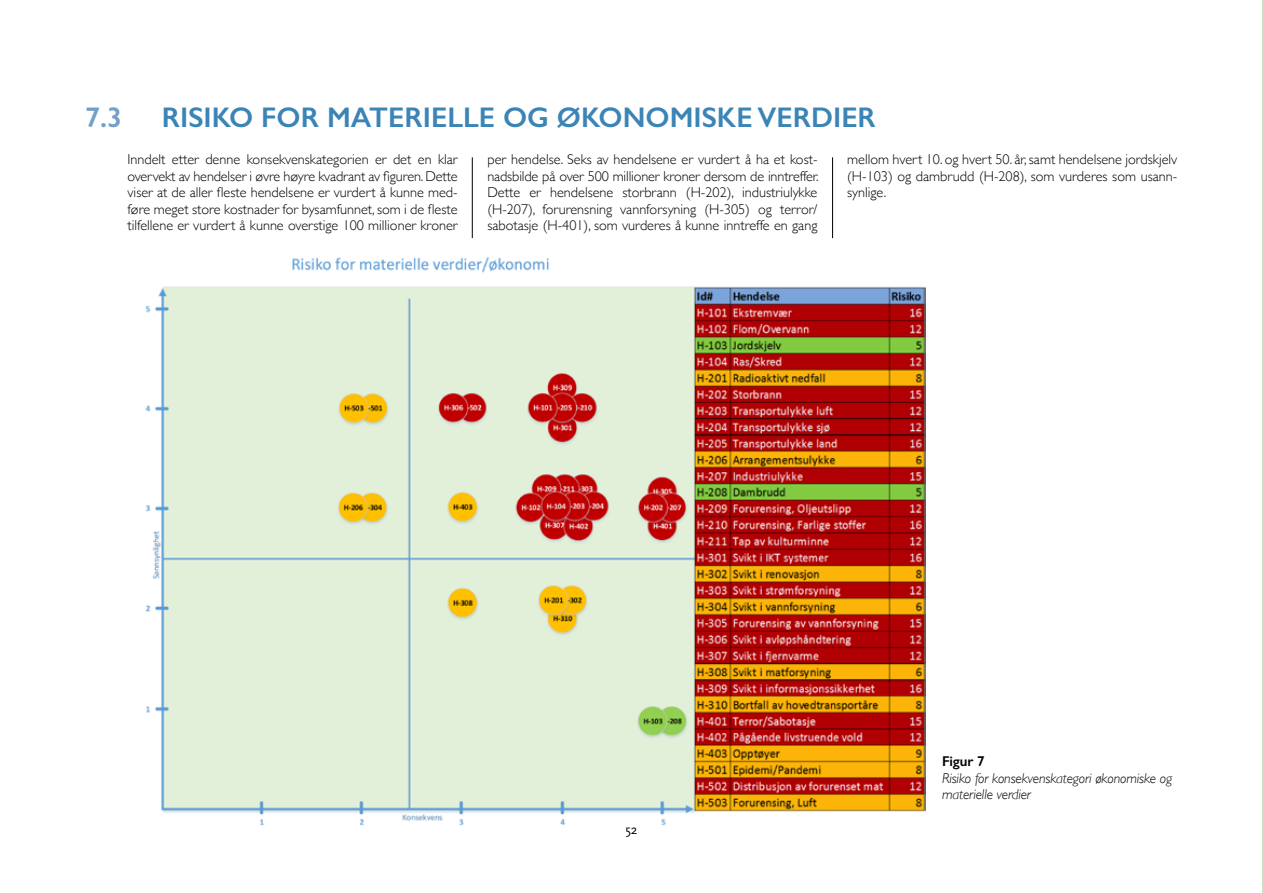
<style>
.page{position:relative;width:1263px;height:893px;background:#fff}
.page>*{position:absolute;margin:0;border:0;box-sizing:border-box;transform-origin:0 0}
.t1{font:600 28.5px "Gill Sans";color:#3a84b6}
.t2{font:600 28.5px "Gill Sans";color:#73a0c7}
.t3{font:300 14.25px/16.5px "Gill Sans";color:#000;text-align:justify}
.t4{font:italic 300 14.25px/16.5px "Gill Sans";letter-spacing:-.01em;color:#000}
.t5{font:600 14.25px "Gill Sans";letter-spacing:-.01em;color:#000}
.t6{font:13.5px "Scala Sans";color:#000}
</style>
<div class="page">
<hr style="left:472px;top:157px;width:1px;height:81px;background:#000">
<hr style="left:832px;top:157px;width:1px;height:81px;background:#000">
<hr style="left:1262px;top:0;width:1px;height:893px;background:#4c8b2b">
<img style="left:145px;top:257px;width:781px;height:569px">
<h1 class="t2" style="left:85px;top:100px;width:39px">7.3</h1>
<h1 class="t1" style="left:162px;top:100px;width:716px">RISIKO FOR MATERIELLE OG ØKONOMISKE VERDIER</h1>
<p class="t3" style="left:128px;top:151px;width:332px">Inndelt etter denne konsekvenskategorien er det en klar overvekt av hendelser i øvre høyre kvadrant av figuren. Dette viser at de aller fleste hendelsene er vurdert å kunne med&shy;føre meget store kostnader for bysamfunnet, som i de fleste tilfellene er vurdert å kunne overstige 100 millioner kroner</p>
<p class="t3" style="left:487px;top:151px;width:333px">per hendelse. Seks av hendelsene er vurdert å ha et kost&shy;nadsbilde på over 500 millioner kroner dersom de inntreffer.<br>Dette er hendelsene storbrann (H-202), industriulykke (H-207), forurensning vannforsyning (H-305) og terror/ sabotasje (H-401), som vurderes å kunne inntreffe en gang</p>
<p class="t3" style="left:847px;top:151px;width:332px">mellom hvert 10. og hvert 50. år, samt hendelsene jordskjelv (H-103) og dambrudd (H-208), som vurderes som usann&shy;synlige.</p>
<p class="t6" style="left:625px;top:822px;width:14px">52</p>
<p class="t5" style="left:942px;top:753px;width:44px">Figur 7</p>
<p class="t4" style="left:942px;top:770px;width:232px">Risiko for konsekvenskategori økonomiske og materielle verdier</p>
</div>
